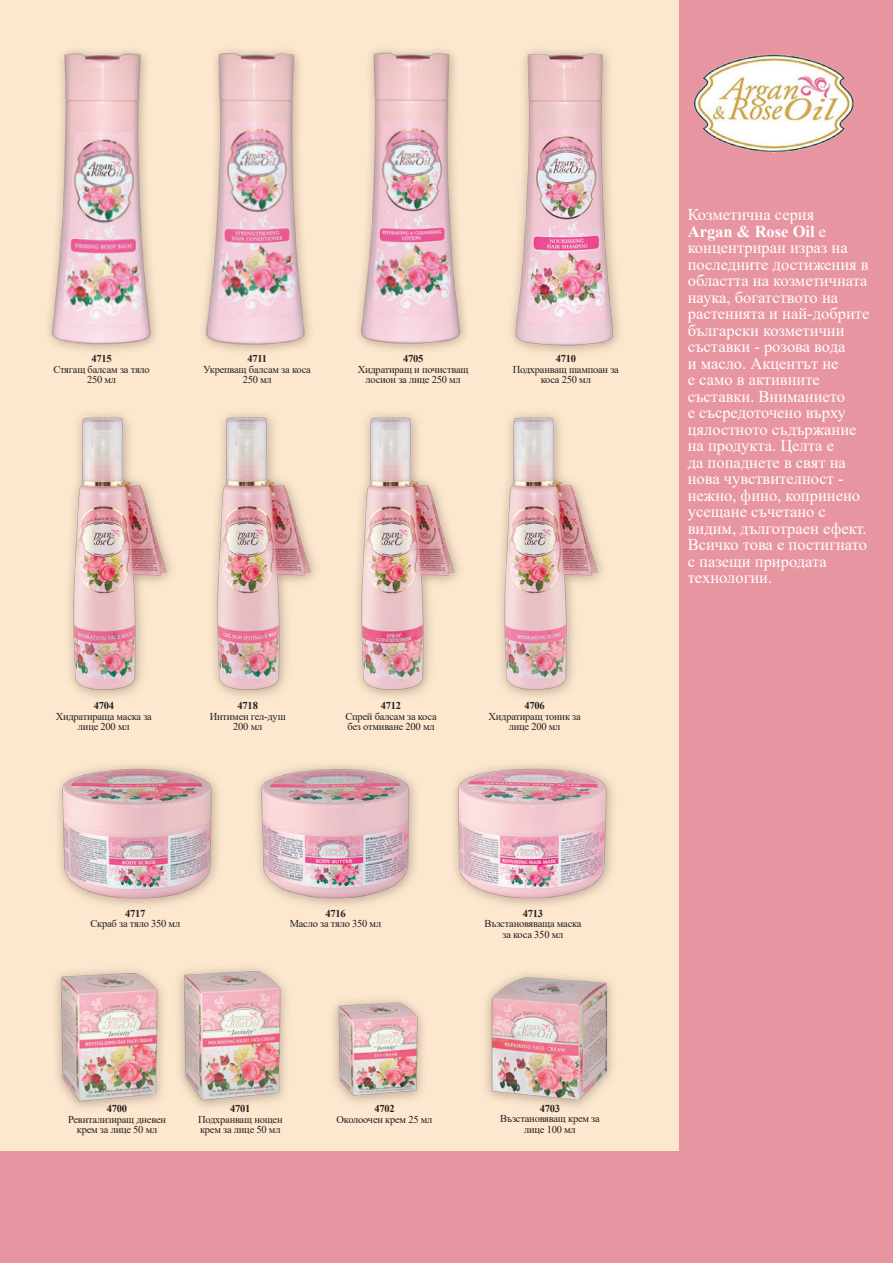
<style>
.page{position:relative;width:893px;height:1263px;background:#e895a2}
.page>*{position:absolute;margin:0;border:0;box-sizing:border-box;transform-origin:0 0}
.t1{font:16.5px/16.5px "Times New Roman";color:#fff}
.t2{font:10.5px/10.5px "Times New Roman";letter-spacing:-.02em;color:#231f20;text-align:center}
.t3{font:700 10.5px "Times New Roman";letter-spacing:-.02em;color:#231f20}
.s1{font-weight:700}
</style>
<div class="page">
<div style="left:0;top:0;width:678px;height:1150px;background:#fde8cf"></div>
<img style="left:693px;top:54px;width:161px;height:99px">
<img style="left:48px;top:50px;width:108px;height:301px">
<img style="left:358px;top:49px;width:108px;height:301px">
<img style="left:203px;top:50px;width:107px;height:301px">
<img style="left:511px;top:50px;width:108px;height:302px">
<img style="left:69px;top:413px;width:102px;height:284px">
<img style="left:213px;top:413px;width:102px;height:284px">
<img style="left:357px;top:414px;width:102px;height:283px">
<img style="left:500px;top:413px;width:103px;height:284px">
<img style="left:256px;top:765px;width:160px;height:141px">
<img style="left:453px;top:765px;width:160px;height:141px">
<img style="left:58px;top:765px;width:160px;height:141px">
<img style="left:178px;top:967px;width:108px;height:140px">
<img style="left:55px;top:969px;width:108px;height:139px">
<img style="left:486px;top:973px;width:127px;height:134px">
<img style="left:333px;top:999px;width:90px;height:104px">
<p class="t3" style="left:91px;top:351px;width:22px">4715</p>
<p class="t2" style="left:53px;top:363px;width:98px">Стягащ балсам за тяло<br>250 мл</p>
<p class="t3" style="left:247px;top:351px;width:21px">4711</p>
<p class="t2" style="left:204px;top:363px;width:109px">Укрепващ балсам за коса<br>250 мл</p>
<p class="t3" style="left:403px;top:351px;width:22px">4705</p>
<p class="t2" style="left:358px;top:363px;width:112px">Хидратиращ и почистващ лосион за лице 250 мл</p>
<p class="t3" style="left:556px;top:351px;width:22px">4710</p>
<p class="t2" style="left:513px;top:363px;width:108px">Подхранващ шампоан за коса 250 мл</p>
<p class="t3" style="left:94px;top:698px;width:22px">4704</p>
<p class="t2" style="left:56px;top:711px;width:98px">Хидратираща маска за лице 200 мл</p>
<p class="t3" style="left:238px;top:698px;width:22px">4718</p>
<p class="t2" style="left:210px;top:711px;width:77px">Интимен гел-душ<br>200 мл</p>
<p class="t3" style="left:381px;top:698px;width:22px">4712</p>
<p class="t2" style="left:345px;top:711px;width:93px;text-align:left">Спрей балсам за коса без отмиване 200 мл</p>
<p class="t3" style="left:524px;top:698px;width:22px">4706</p>
<p class="t2" style="left:488px;top:711px;width:94px">Хидратиращ тоник за лице 200 мл</p>
<p class="t1" style="left:688px;top:206px;width:183px">Козметична серия<br><span class="s1">Argan &amp; Rose Oil</span> е концентриран израз на последните достижения в областта на козметичната наука, богатството на растенията и най-добрите български козметични съставки - розова вода<br>и масло. Акцентът не<br>е само в активните съставки. Вниманието<br>е съсредоточено върху цялостното съдържание на продукта. Целта е<br>да попаднете в свят на нова чувствителност - нежно, фино, копринено усещане съчетано с видим, дълготраен ефект.<br>Всичко това е постигнато с пазещи природата технологии.</p>
<p class="t3" style="left:125px;top:906px;width:22px">4717</p>
<p class="t2" style="left:91px;top:918px;width:91px">Скраб за тяло 350 мл</p>
<p class="t3" style="left:325px;top:906px;width:22px">4716</p>
<p class="t2" style="left:290px;top:918px;width:93px">Масло за тяло 350 мл</p>
<p class="t3" style="left:523px;top:906px;width:22px">4713</p>
<p class="t2" style="left:484px;top:918px;width:99px">Възстановяваща маска за коса 350 мл</p>
<p class="t3" style="left:107px;top:1101px;width:22px">4700</p>
<p class="t2" style="left:68px;top:1113px;width:100px">Ревитализиращ дневен крем за лице 50 мл</p>
<p class="t3" style="left:230px;top:1101px;width:22px">4701</p>
<p class="t2" style="left:198px;top:1113px;width:86px;text-align:left">Подхранващ нощен крем за лице 50 мл</p>
<p class="t3" style="left:374px;top:1101px;width:22px">4702</p>
<p class="t2" style="left:337px;top:1113px;width:97px">Околоочен крем 25 мл</p>
<p class="t3" style="left:540px;top:1101px;width:22px">4703</p>
<p class="t2" style="left:500px;top:1113px;width:101px">Възстановяващ крем за лице 100 мл</p>
</div>
